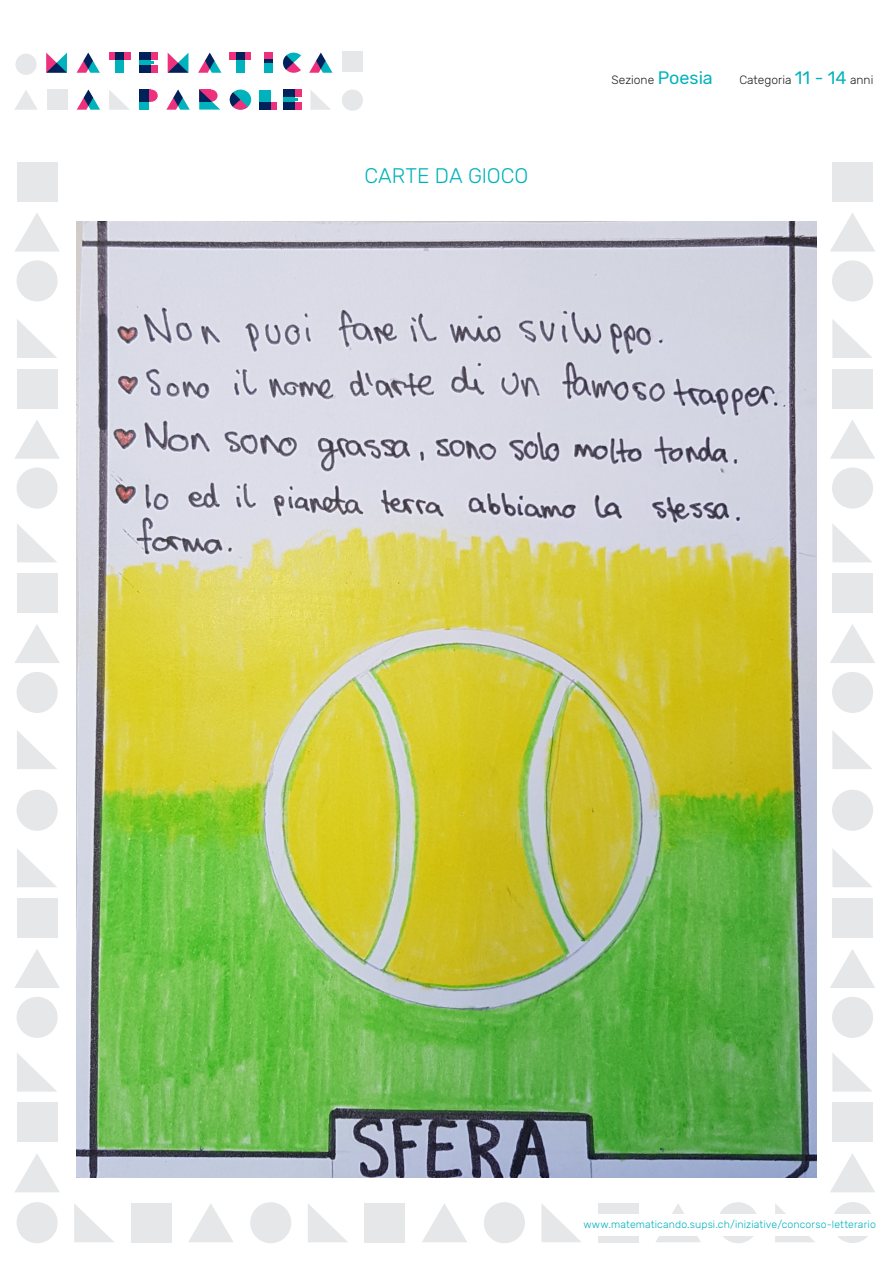
<style>
.page{position:relative;width:893px;height:1263px;background:#fff}
.page>*{position:absolute;margin:0;border:0;box-sizing:border-box;transform-origin:0 0}
.t1{font:300 21px "Rubik";color:#00b2bc}
.t2{font:300 12px "Rubik";color:#231f20}
.t3{font:300 10.5px "Rubik";letter-spacing:.01em;color:#00b2bc}
.s1{font-weight:400;font-size:18px;color:#00b2bc}
</style>
<div class="page">
<div style="left:250px;top:1202px;width:41px;height:41px;background:#e6e7e9;border-radius:50%"></div>
<div style="left:484px;top:1202px;width:41px;height:41px;background:#e6e7e9;border-radius:50%"></div>
<svg style="left:308px;top:1204px;width:40px;height:38px"></svg>
<svg style="left:541px;top:1204px;width:40px;height:38px"></svg>
<div style="left:365px;top:1203px;width:40px;height:39px;background:#e6e7e9"></div>
<svg style="left:422px;top:1203px;width:45px;height:39px"></svg>
<div style="left:15px;top:54px;width:22px;height:21px;background:#e6e7e9;border-radius:50%"></div>
<svg style="left:77px;top:90px;width:23px;height:20px"></svg>
<div style="left:342px;top:51px;width:21px;height:20px;background:#e6e7e9"></div>
<div style="left:342px;top:90px;width:21px;height:21px;background:#e6e7e9;border-radius:50%"></div>
<div style="left:47px;top:90px;width:21px;height:20px;background:#e6e7e9"></div>
<svg style="left:46px;top:53px;width:21px;height:20px"></svg>
<svg style="left:77px;top:53px;width:23px;height:20px"></svg>
<div style="left:116px;top:53px;width:8px;height:20px;background:#00b2bc"></div>
<svg style="left:109px;top:53px;width:22px;height:7px"></svg>
<div style="left:283px;top:90px;width:11px;height:20px;background:#00b2bc"></div>
<svg style="left:283px;top:90px;width:18px;height:7px"></svg>
<svg style="left:283px;top:102px;width:18px;height:8px"></svg>
<svg style="left:283px;top:53px;width:18px;height:20px"></svg>
<div style="left:259px;top:102px;width:18px;height:8px;background:#ee317c"></div>
<svg style="left:259px;top:90px;width:12px;height:20px"></svg>
<div style="left:264px;top:53px;width:9px;height:10px;background:#ee317c"></div>
<svg style="left:264px;top:59px;width:9px;height:14px"></svg>
<svg style="left:109px;top:90px;width:21px;height:20px"></svg>
<svg style="left:309px;top:53px;width:24px;height:20px"></svg>
<svg style="left:310px;top:90px;width:21px;height:20px"></svg>
<svg style="left:15px;top:90px;width:23px;height:20px"></svg>
<svg style="left:168px;top:53px;width:20px;height:20px"></svg>
<svg style="left:166px;top:90px;width:24px;height:20px"></svg>
<div style="left:140px;top:53px;width:11px;height:20px;background:#00b2bc"></div>
<svg style="left:140px;top:53px;width:18px;height:7px"></svg>
<svg style="left:140px;top:65px;width:18px;height:8px"></svg>
<div style="left:145px;top:90px;width:13px;height:12px;background:#ee317c;border-radius:50%"></div>
<svg style="left:139px;top:90px;width:10px;height:20px"></svg>
<svg style="left:198px;top:53px;width:23px;height:20px"></svg>
<svg style="left:199px;top:90px;width:21px;height:20px"></svg>
<div style="left:236px;top:53px;width:9px;height:20px;background:#00b2bc"></div>
<svg style="left:230px;top:53px;width:21px;height:7px"></svg>
<div style="left:230px;top:90px;width:21px;height:20px;background:#00b2bc;border-radius:50%"></div>
<svg style="left:230px;top:92px;width:18px;height:18px"></svg>
<div style="left:17px;top:162px;width:40px;height:39px;background:#e6e7e9"></div>
<svg style="left:15px;top:213px;width:45px;height:39px"></svg>
<div style="left:17px;top:260px;width:41px;height:41px;background:#e6e7e9;border-radius:50%"></div>
<svg style="left:17px;top:319px;width:40px;height:39px"></svg>
<div style="left:17px;top:369px;width:40px;height:39px;background:#e6e7e9"></div>
<svg style="left:15px;top:420px;width:45px;height:39px"></svg>
<div style="left:17px;top:467px;width:41px;height:42px;background:#e6e7e9;border-radius:50%"></div>
<svg style="left:17px;top:524px;width:40px;height:38px"></svg>
<div style="left:17px;top:573px;width:40px;height:40px;background:#e6e7e9"></div>
<svg style="left:15px;top:625px;width:45px;height:38px"></svg>
<div style="left:17px;top:672px;width:41px;height:41px;background:#e6e7e9;border-radius:50%"></div>
<svg style="left:17px;top:731px;width:40px;height:38px"></svg>
<div style="left:17px;top:790px;width:41px;height:41px;background:#e6e7e9;border-radius:50%"></div>
<svg style="left:17px;top:849px;width:40px;height:38px"></svg>
<div style="left:17px;top:898px;width:40px;height:40px;background:#e6e7e9"></div>
<svg style="left:14px;top:949px;width:46px;height:39px"></svg>
<div style="left:17px;top:997px;width:41px;height:41px;background:#e6e7e9;border-radius:50%"></div>
<svg style="left:17px;top:1053px;width:40px;height:39px"></svg>
<div style="left:17px;top:1103px;width:40px;height:39px;background:#e6e7e9"></div>
<svg style="left:15px;top:1154px;width:45px;height:38px"></svg>
<div style="left:17px;top:1202px;width:41px;height:41px;background:#e6e7e9;border-radius:50%"></div>
<div style="left:832px;top:162px;width:41px;height:39px;background:#e6e7e9"></div>
<svg style="left:830px;top:213px;width:45px;height:39px"></svg>
<div style="left:832px;top:260px;width:41px;height:41px;background:#e6e7e9;border-radius:50%"></div>
<svg style="left:832px;top:319px;width:40px;height:39px"></svg>
<div style="left:832px;top:369px;width:41px;height:39px;background:#e6e7e9"></div>
<svg style="left:830px;top:420px;width:45px;height:39px"></svg>
<div style="left:832px;top:467px;width:41px;height:42px;background:#e6e7e9;border-radius:50%"></div>
<svg style="left:832px;top:524px;width:40px;height:38px"></svg>
<div style="left:832px;top:573px;width:41px;height:40px;background:#e6e7e9"></div>
<svg style="left:830px;top:624px;width:45px;height:39px"></svg>
<div style="left:832px;top:672px;width:41px;height:41px;background:#e6e7e9;border-radius:50%"></div>
<svg style="left:832px;top:730px;width:40px;height:39px"></svg>
<div style="left:832px;top:790px;width:41px;height:41px;background:#e6e7e9;border-radius:50%"></div>
<svg style="left:832px;top:849px;width:40px;height:38px"></svg>
<div style="left:832px;top:898px;width:41px;height:40px;background:#e6e7e9"></div>
<svg style="left:830px;top:949px;width:45px;height:39px"></svg>
<div style="left:832px;top:997px;width:41px;height:41px;background:#e6e7e9;border-radius:50%"></div>
<svg style="left:832px;top:1053px;width:40px;height:39px"></svg>
<div style="left:832px;top:1103px;width:41px;height:39px;background:#e6e7e9"></div>
<svg style="left:830px;top:1154px;width:45px;height:38px"></svg>
<div style="left:832px;top:1202px;width:41px;height:41px;background:#e6e7e9;border-radius:50%"></div>
<svg style="left:74px;top:1204px;width:40px;height:38px"></svg>
<div style="left:131px;top:1203px;width:41px;height:39px;background:#e6e7e9"></div>
<svg style="left:188px;top:1204px;width:45px;height:38px"></svg>
<div style="left:717px;top:1202px;width:42px;height:41px;background:#e6e7e9;border-radius:50%"></div>
<svg style="left:775px;top:1204px;width:40px;height:38px"></svg>
<div style="left:598px;top:1203px;width:41px;height:39px;background:#e6e7e9"></div>
<svg style="left:656px;top:1204px;width:45px;height:38px"></svg>
<div style="left:578px;top:1214px;width:298px;height:22px;background:#fff"></div>
<img style="left:77px;top:221px;width:739px;height:957px">
<h1 class="t1" style="left:364px;top:164px;width:166px">CARTE DA GIOCO</h1>
<p class="t2" style="left:612px;top:73px;width:103px">Sezione <span class="s1">Poesia</span></p>
<p class="t2" style="left:739px;top:73px;width:135px">Categoria <span class="s1">11 - 14</span> anni</p>
<p class="t3" style="left:583px;top:1218px;width:294px">www.matematicando.supsi.ch/iniziative/concorso-letterario</p>
</div>
